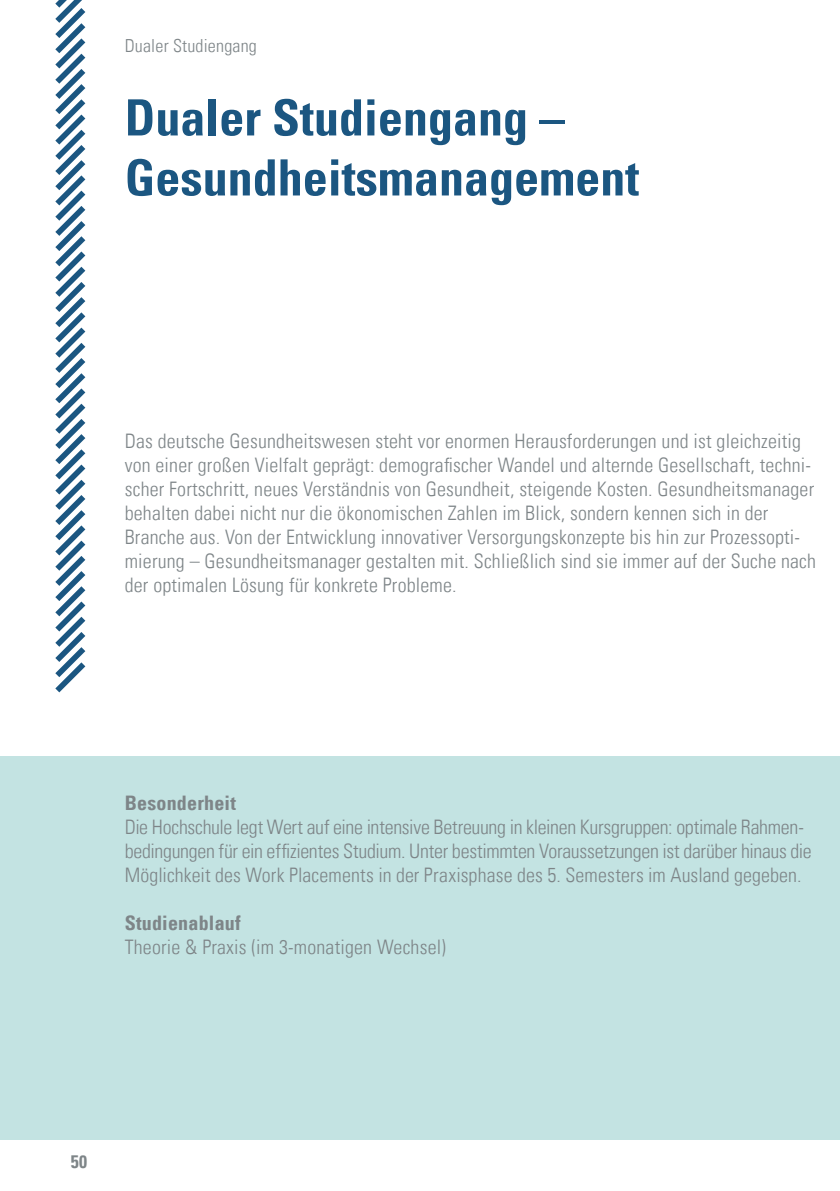
<style>
.page{position:relative;width:840px;height:1191px;background:#fff}
.page>*{position:absolute;margin:0;border:0;box-sizing:border-box;transform-origin:0 0}
.t1{font:50px/60px "Univers Com 67 Bold Cond";color:#1b5681}
.t2{font:20px/24px "Univers Com 47 Light Cond";letter-spacing:.01em;color:#7e8588}
.t3{font:20px/24px "Univers Com 47 Light Cond";letter-spacing:-.01em;color:#7e8588}
.t4{font:20px "Univers Com 67 Bold Cond";letter-spacing:.01em;color:#7e8588}
.t5{font:18px "Univers Com 47 Light Cond";letter-spacing:.01em;color:#7e8588}
.t6{font:18px "Univers Com 67 Bold Cond";color:#7e8588}
</style>
<div class="page">
<svg style="left:55px;top:0;width:31px;height:693px"></svg>
<div style="left:0;top:756px;width:839px;height:383px;background:#c3e3e2"></div>
<p class="t5" style="left:125px;top:35px;width:133px">Dualer Studiengang</p>
<h1 class="t1" style="left:125px;top:87px;width:515px">Dualer Studiengang –<br>Gesundheitsmanagement</h1>
<p class="t2" style="left:125px;top:429px;width:692px">Das deutsche Gesundheitswesen steht vor enormen Herausforderungen und ist gleichzeitig von einer großen Vielfalt geprägt: demografischer Wandel und alternde Gesellschaft, techni&shy;scher Fortschritt, neues Verständnis von Gesundheit, steigende Kosten. Gesundheitsmanager behalten dabei nicht nur die ökonomischen Zahlen im Blick, sondern kennen sich in der Branche aus. Von der Entwicklung innovativer Versorgungskonzepte bis hin zur Prozessopti&shy;mierung – Gesundheitsmanager gestalten mit. Schließlich sind sie immer auf der Suche nach der optimalen Lösung für konkrete Probleme.</p>
<p class="t4" style="left:125px;top:790px;width:113px">Besonderheit</p>
<p class="t3" style="left:125px;top:814px;width:688px">Die Hochschule legt Wert auf eine intensive Betreuung in kleinen Kursgruppen: optimale Rahmen&shy;bedingungen für ein effizientes Studium. Unter bestimmten Voraussetzungen ist darüber hinaus die<br>Möglichkeit des Work Placements in der Praxisphase des 5. Semesters im Ausland gegeben.</p>
<p class="t4" style="left:125px;top:910px;width:117px">Studienablauf</p>
<p class="t2" style="left:125px;top:934px;width:322px">Theorie &amp; Praxis (im 3-monatigen Wechsel)</p>
<p class="t6" style="left:71px;top:1150px;width:18px">50</p>
</div>
